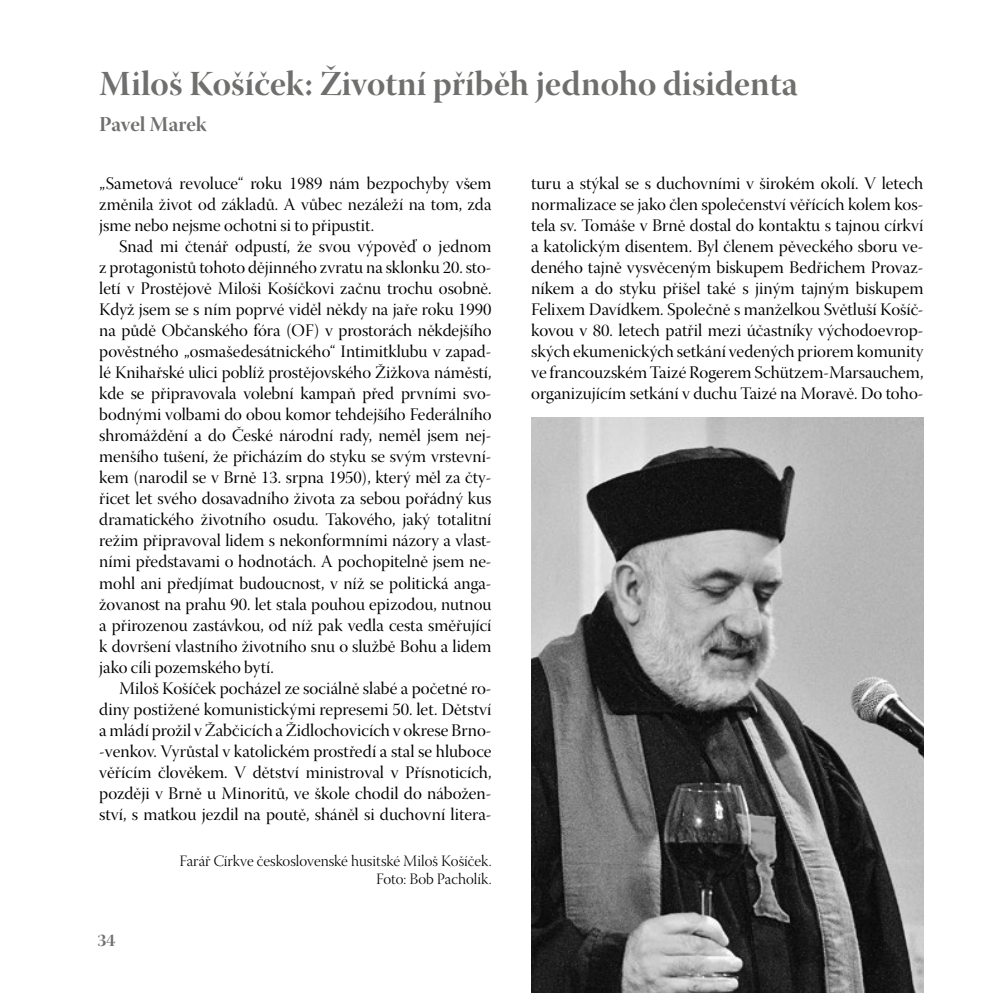
<style>
.page{position:relative;width:993px;height:993px;background:#fff}
.page>*{position:absolute;margin:0;border:0;box-sizing:border-box;transform-origin:0 0}
.Nad_nadpis{font:35px "Warnock Pro Bold Disp";color:#6f6f6e}
.Autor_2{font:21px "Warnock Pro Bold Disp";letter-spacing:-.005em;color:#6f6f6e}
.Bez{font:17.5px/21px "Warnock Pro Disp";color:#000;text-align:justify}
.t1{font:17.5px "Warnock Pro Bold Disp";color:#6f6f6e}
.Popiska_foto{font:15.75px/17.5px "Warnock Pro Light Disp";color:#000;text-align:right}
</style>
<div class="page">
<img style="left:531px;top:417px;width:392px;height:575px">
<p class="Nad_nadpis" style="left:99px;top:63px;width:699px">Miloš Košíček: Životní příběh jednoho disidenta</p>
<p class="Autor_2" style="left:99px;top:112px;width:109px">Pavel Marek</p>
<p class="Bez" style="left:99px;top:175px;width:393px">„Sametová revoluce“ roku 1989 nám bezpochyby všem změnila život od základů. A vůbec nezáleží na tom, zda jsme nebo nejsme ochotni si to připustit.</p>
<p class="Bez" style="left:99px;top:238px;width:393px;text-indent:20px">Snad mi čtenář odpustí, že svou výpověď o jednom z protagonistů tohoto dějinného zvratu na sklonku 20. sto&shy;letí v Prostějově Miloši Košíčkovi začnu trochu osobně.<br>Když jsem se s ním poprvé viděl někdy na jaře roku 1990 na půdě Občanského fóra (OF) v prostorách někdejšího pověstného „osmašedesátnického“ Intimitklubu v zapad&shy;lé Knihařské ulici poblíž prostějovského Žižkova náměstí, kde se připravovala volební kampaň před prvními svo&shy;bodnými volbami do obou komor tehdejšího Federálního shromáždění a do České národní rady, neměl jsem nej&shy;menšího tušení, že přicházím do styku se svým vrstevní&shy;kem (narodil se v Brně 13. srpna 1950), který měl za čty&shy;řicet let svého dosavadního života za sebou pořádný kus dramatického životního osudu. Takového, jaký totalitní režim připravoval lidem s nekonformními názory a vlast&shy;ními představami o hodnotách. A pochopitelně jsem ne&shy;mohl ani předjímat budoucnost, v níž se politická anga&shy;žovanost na prahu 90. let stala pouhou epizodou, nutnou a přirozenou zastávkou, od níž pak vedla cesta směřující k dovršení vlastního životního snu o službě Bohu a lidem jako cíli pozemského bytí.</p>
<p class="Bez" style="left:99px;top:679px;width:393px;text-indent:20px">Miloš Košíček pocházel ze sociálně slabé a početné ro&shy;diny postižené komunistickými represemi 50. let. Dětství a mládí prožil v Žabčicích a Židlochovicích v okrese Brno--venkov. Vyrůstal v katolickém prostředí a stal se hluboce věřícím člověkem. V dětství ministroval v Přísnoticích, později v Brně u Minoritů, ve škole chodil do nábožen&shy;ství, s matkou jezdil na poutě, sháněl si duchovní litera-</p>
<p class="t1" style="left:98px;top:929px;width:19px">34</p>
<p class="Popiska_foto" style="left:179px;top:853px;width:313px">Farář Církve československé husitské Miloš Košíček.<br>Foto: Bob Pacholík.</p>
<p class="Bez" style="left:531px;top:175px;width:393px">turu a stýkal se s duchovními v širokém okolí. V letech normalizace se jako člen společenství věřících kolem kos&shy;tela sv. Tomáše v Brně dostal do kontaktu s tajnou církví a katolickým disentem. Byl členem pěveckého sboru ve&shy;deného tajně vysvěceným biskupem Bedřichem Provaz&shy;níkem a do styku přišel také s jiným tajným biskupem Felixem Davídkem. Společně s manželkou Světluší Košíč&shy;kovou v 80. letech patřil mezi účastníky východoevrop&shy;ských ekumenických setkání vedených priorem komunity ve francouzském Taizé Rogerem Schützem-Marsauchem, organizujícím setkání v duchu Taizé na Moravě. Do toho-</p>
</div>
